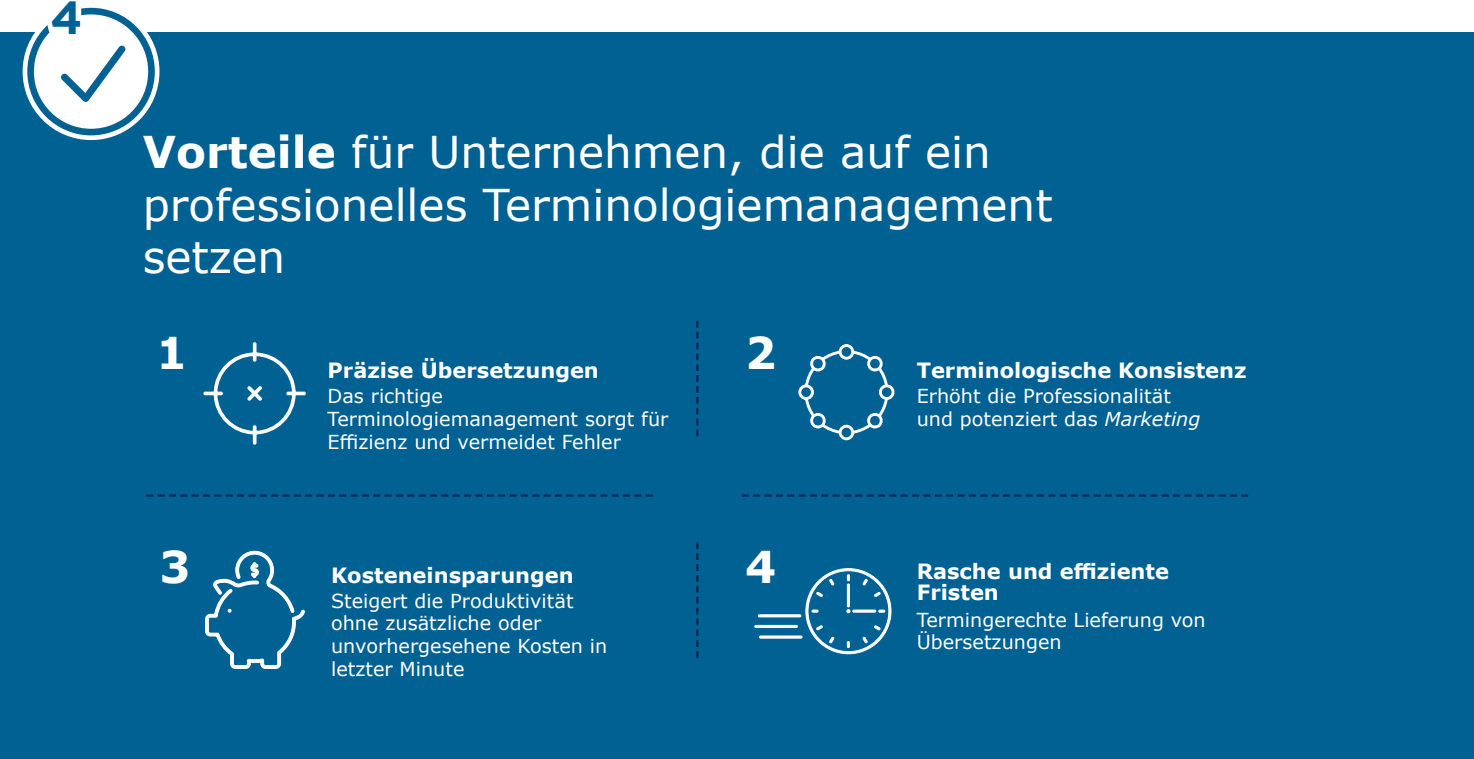
<style>
.page{position:relative;width:1474px;height:759px;background:#fff}
.page>*{position:absolute;margin:0;border:0;box-sizing:border-box;transform-origin:0 0}
.Text{font:700 46.38px "Gotham";color:#006192}
.Text-2{font:43.75px/52.5px "Verdana";color:#fff}
.Text-3{font:700 43.75px "Verdana";color:#fff}
.Text-4{font:700 21px/21px "Verdana";color:#fff}
.Text-5{font:19.25px/22.8px "Verdana";color:#fff}
.s1{font-weight:700}
.s2{font-style:italic}
</style>
<div class="page">
<div style="left:0;top:33px;width:1473px;height:725px;background:#006192"></div>
<div style="left:23px;top:3px;width:136px;height:137px;border:10px solid #fff;border-radius:50%"></div>
<svg style="left:31px;top:11px;width:120px;height:121px;background:#ddeaf0"></svg>
<div style="left:27px;top:8px;width:128px;height:127px;border:7px solid #006192;border-radius:50%"></div>
<svg style="left:38px;top:3px;width:89px;height:100px"></svg>
<svg style="left:696px;top:321px;width:2px;height:115px"></svg>
<svg style="left:696px;top:542px;width:2px;height:115px"></svg>
<svg style="left:742px;top:494px;width:506px;height:2px"></svg>
<svg style="left:146px;top:494px;width:506px;height:2px"></svg>
<svg style="left:203px;top:342px;width:103px;height:103px"></svg>
<svg style="left:798px;top:344px;width:97px;height:96px"></svg>
<svg style="left:205px;top:550px;width:100px;height:118px"></svg>
<svg style="left:805px;top:568px;width:86px;height:86px"></svg>
<div style="left:758px;top:614px;width:43px;height:3px;border:1px solid #fff"></div>
<div style="left:754px;top:624px;width:43px;height:3px;border:1px solid #fff"></div>
<div style="left:759px;top:635px;width:43px;height:3px;border:1px solid #fff"></div>
<p class="Text" style="left:51px;top:-9px;width:33px">4</p>
<p class="Text-2" style="left:143px;top:125px;width:911px"><span class="s1">Vorteile</span> für Unternehmen, die auf ein professionelles Terminologiemanagement setzen</p>
<p class="Text-3" style="left:156px;top:321px;width:33px">1</p>
<p class="Text-3" style="left:160px;top:535px;width:33px">3</p>
<p class="Text-4" style="left:327px;top:359px;width:273px">Präzise Übersetzungen</p>
<p class="Text-5" style="left:327px;top:384px;width:342px">Das richtige<br>Terminologiemanagement sorgt für<br>Effizienz und vermeidet Fehler</p>
<p class="Text-4" style="left:331px;top:563px;width:244px">Kosteneinsparungen</p>
<p class="Text-5" style="left:331px;top:588px;width:278px">Steigert die Produktivität ohne zusätzliche oder unvorhergesehene Kosten in letzter Minute</p>
<p class="Text-3" style="left:745px;top:321px;width:33px">2</p>
<p class="Text-3" style="left:745px;top:535px;width:33px">4</p>
<p class="Text-4" style="left:916px;top:359px;width:331px">Terminologische Konsistenz</p>
<p class="Text-5" style="left:916px;top:384px;width:256px">Erhöht die Professionalität</p>
<p class="Text-5" style="left:916px;top:407px;width:285px">und potenziert das <span class="s2">Marketing</span></p>
<p class="Text-4" style="left:916px;top:560px;width:254px">Rasche und effiziente<br>Fristen</p>
<p class="Text-5" style="left:916px;top:607px;width:290px">Termingerechte Lieferung von<br>Übersetzungen</p>
</div>
